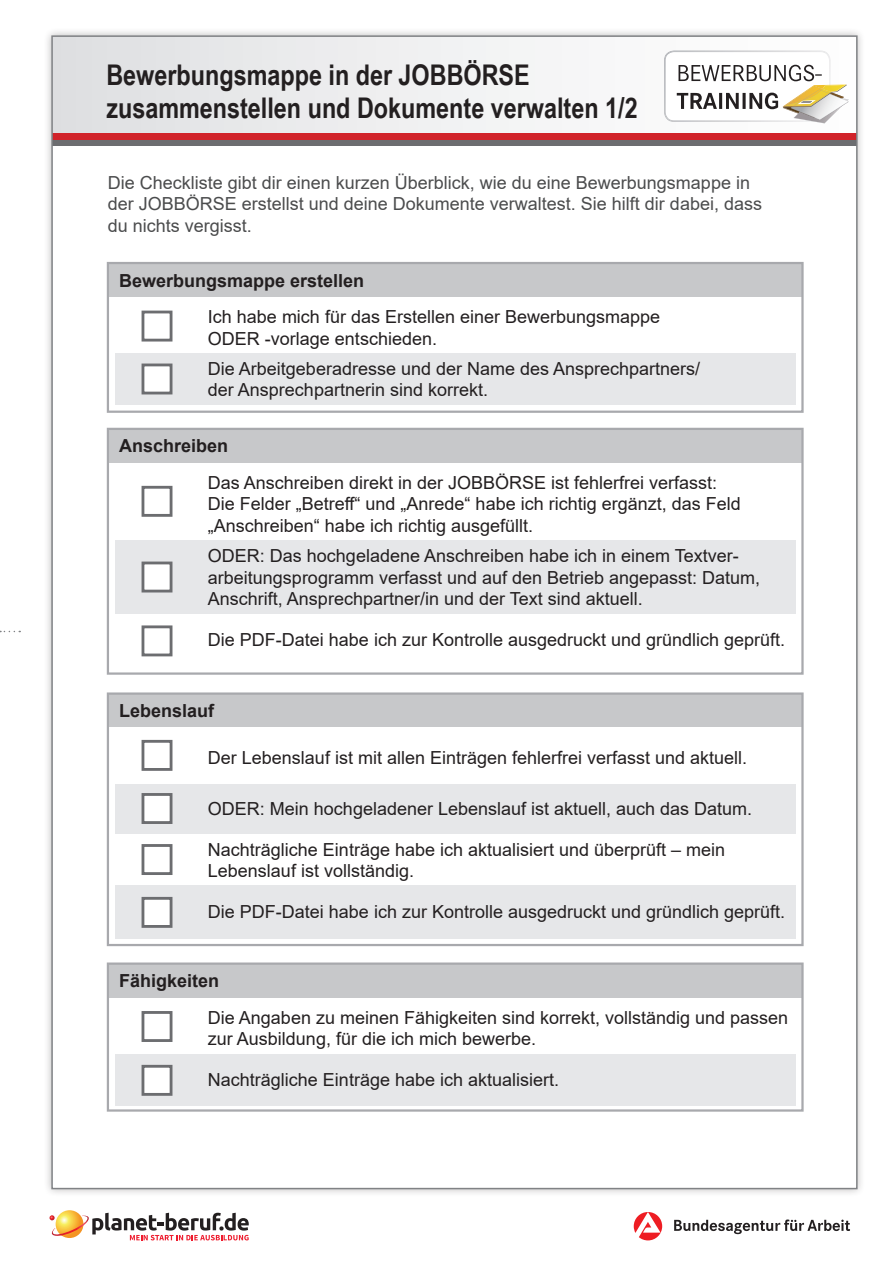
<style>
.page{position:relative;width:893px;height:1263px;background:#fff}
.page>*{position:absolute;margin:0;border:0;box-sizing:border-box;transform-origin:0 0}
.t1{font:700 28.5px/33px "Arial Narrow";color:#231f20}
.t2{font:18px/21.6px "Arial";color:#231f20}
.t3{font:18px/21.6px "Arial";color:#4b4c4d}
.t4{font:700 18px "Arial";color:#231f20}
</style>
<div class="page">
<div style="left:43px;top:27px;width:823px;height:1170px;background:#231f20;opacity:.3"></div>
<div style="left:52px;top:36px;width:805px;height:1152px;background:#fff"></div>
<div style="left:52px;top:36px;width:805px;height:104px;background:linear-gradient(to right,#e0e1e3,#fff)"></div>
<div style="left:52px;top:139px;width:805px;height:7px;background:#6c6d70"></div>
<div style="left:52px;top:133px;width:805px;height:6px;background:#d1232a"></div>
<svg style="left:674px;top:1219px;width:176px;height:15px"></svg>
<svg style="left:634px;top:1212px;width:28px;height:28px"></svg>
<svg style="left:56px;top:1210px;width:27px;height:28px"></svg>
<svg style="left:50px;top:1213px;width:199px;height:27px"></svg>
<svg style="left:0;top:631px;width:20px;height:1px"></svg>
<svg style="left:664px;top:51px;width:185px;height:72px"></svg>
<div style="left:108px;top:263px;width:694px;height:34px;background:#c7c8ca"></div>
<div style="left:107px;top:262px;width:697px;height:151px;border:2px solid #a8a9ad"></div>
<div style="left:115px;top:353px;width:680px;height:52px;background:#e6e7e9"></div>
<div style="left:108px;top:429px;width:694px;height:34px;background:#c7c8ca"></div>
<div style="left:107px;top:428px;width:697px;height:247px;border:2px solid #a8a9ad"></div>
<div style="left:115px;top:540px;width:680px;height:74px;background:#e6e7e9"></div>
<div style="left:108px;top:694px;width:694px;height:33px;background:#c7c8ca"></div>
<div style="left:107px;top:692px;width:697px;height:254px;border:2px solid #a8a9ad"></div>
<div style="left:115px;top:783px;width:680px;height:50px;background:#e6e7e9"></div>
<div style="left:108px;top:964px;width:694px;height:33px;background:#c7c8ca"></div>
<div style="left:107px;top:962px;width:697px;height:150px;border:2px solid #a8a9ad"></div>
<div style="left:115px;top:1054px;width:680px;height:51px;background:#e6e7e9"></div>
<div style="left:115px;top:885px;width:680px;height:54px;background:#e6e7e9"></div>
<div style="left:142px;top:311px;width:30px;height:30px;background:#fff;border:3px solid #6c6d70"></div>
<div style="left:142px;top:363px;width:30px;height:31px;background:#fff;border:3px solid #6c6d70"></div>
<div style="left:142px;top:486px;width:30px;height:31px;background:#fff;border:3px solid #6c6d70"></div>
<div style="left:142px;top:561px;width:30px;height:31px;background:#fff;border:3px solid #6c6d70"></div>
<div style="left:142px;top:625px;width:30px;height:31px;background:#fff;border:3px solid #6c6d70"></div>
<div style="left:142px;top:740px;width:30px;height:31px;background:#fff;border:3px solid #6c6d70"></div>
<div style="left:142px;top:793px;width:30px;height:31px;background:#fff;border:3px solid #6c6d70"></div>
<div style="left:142px;top:844px;width:30px;height:31px;background:#fff;border:3px solid #6c6d70"></div>
<div style="left:142px;top:897px;width:30px;height:31px;background:#fff;border:3px solid #6c6d70"></div>
<div style="left:142px;top:1011px;width:30px;height:31px;background:#fff;border:3px solid #6c6d70"></div>
<div style="left:142px;top:1065px;width:30px;height:31px;background:#fff;border:3px solid #6c6d70"></div>
<h1 class="t1" style="left:106px;top:57px;width:533px">Bewerbungsmappe in der JOBBÖRSE zusammenstellen und Dokumente verwalten 1/2</h1>
<p class="t3" style="left:108px;top:171px;width:656px">Die Checkliste gibt dir einen kurzen Überblick, wie du eine Bewerbungsmappe in der JOBBÖRSE erstellst und deine Dokumente verwaltest. Sie hilft dir dabei, dass du nichts vergisst.</p>
<p class="t4" style="left:119px;top:268px;width:247px">Bewerbungsmappe erstellen</p>
<p class="t2" style="left:208px;top:306px;width:454px">Ich habe mich für das Erstellen einer Bewerbungsmappe<br>ODER -vorlage entschieden.</p>
<p class="t2" style="left:208px;top:357px;width:494px">Die Arbeitgeberadresse und der Name des Ansprechpartners/ der Ansprechpartnerin sind korrekt.</p>
<p class="t4" style="left:119px;top:433px;width:111px">Anschreiben</p>
<p class="t2" style="left:208px;top:471px;width:534px">Das Anschreiben direkt in der JOBBÖRSE ist fehlerfrei verfasst:<br>Die Felder „Betreff“ und „Anrede“ habe ich richtig ergänzt, das Feld „Anschreiben“ habe ich richtig ausgefüllt.</p>
<p class="t2" style="left:208px;top:545px;width:554px">ODER: Das hochgeladene Anschreiben habe ich in einem Textver&shy;arbeitungsprogramm verfasst und auf den Betrieb angepasst: Datum,<br>Anschrift, Ansprechpartner/in und der Text sind aktuell.</p>
<p class="t2" style="left:208px;top:629px;width:579px">Die PDF-Datei habe ich zur Kontrolle ausgedruckt und gründlich geprüft.</p>
<p class="t4" style="left:119px;top:698px;width:97px">Lebenslauf</p>
<p class="t2" style="left:208px;top:747px;width:541px">Der Lebenslauf ist mit allen Einträgen fehlerfrei verfasst und aktuell.</p>
<p class="t2" style="left:208px;top:798px;width:546px">ODER: Mein hochgeladener Lebenslauf ist aktuell, auch das Datum.</p>
<p class="t2" style="left:208px;top:838px;width:519px">Nachträgliche Einträge habe ich aktualisiert und überprüft – mein<br>Lebenslauf ist vollständig.</p>
<p class="t2" style="left:208px;top:900px;width:579px">Die PDF-Datei habe ich zur Kontrolle ausgedruckt und gründlich geprüft.</p>
<p class="t4" style="left:119px;top:968px;width:102px">Fähigkeiten</p>
<p class="t2" style="left:208px;top:1006px;width:582px">Die Angaben zu meinen Fähigkeiten sind korrekt, vollständig und passen zur Ausbildung, für die ich mich bewerbe.</p>
<p class="t2" style="left:208px;top:1068px;width:353px">Nachträgliche Einträge habe ich aktualisiert.</p>
</div>
